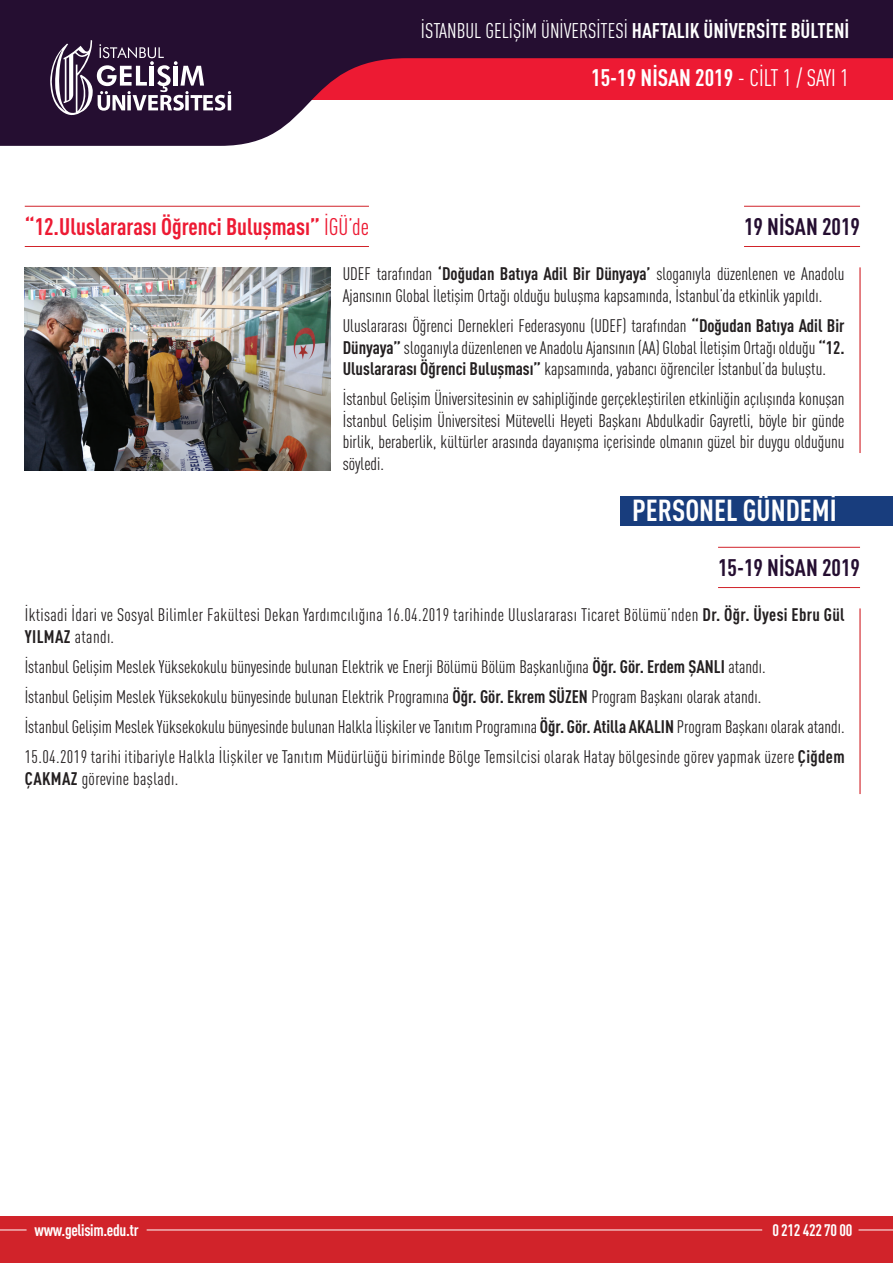
<style>
.page{position:relative;width:893px;height:1263px;background:#fff}
.page>*{position:absolute;margin:0;border:0;box-sizing:border-box;transform-origin:0 0}
.t1{font:700 condensed 30px "DIN";color:#fff}
.t2{font:700 condensed 23.7px "DIN";color:#ed1a33}
.t3{font:700 condensed 23.7px "DIN";color:#fff}
.t4{font:700 condensed 23.7px "DIN";color:#250e31}
.t5{font:condensed 21px "DIN";color:#fff}
.t6{font:condensed 18px/21.6px "DIN";color:#231f20}
.t7{font:condensed 18px/21.6px "DIN";letter-spacing:.02em;color:#231f20}
.t8{font:700 condensed 16.5px "DIN";letter-spacing:-.02em;color:#fff}
.s1{font-weight:700}
.s2{font-weight:400}
</style>
<div class="page">
<div style="left:0;top:1217px;width:893px;height:46px;background:#d1232a"></div>
<hr style="left:858px;top:1230px;width:35px;height:1px;background:#fff">
<svg style="left:0;top:1230px;width:27px;height:1px"></svg>
<hr style="left:147px;top:1230px;width:615px;height:1px;background:#fff">
<svg style="left:0;top:0;width:893px;height:146px;fill:#250e31"></svg>
<svg style="left:46px;top:40px;width:185px;height:76px"></svg>
<img style="left:25px;top:267px;width:305px;height:204px">
<hr style="left:25px;top:206px;width:344px;height:1px;background:#d1232a">
<hr style="left:744px;top:206px;width:116px;height:1px;background:#d1232a">
<hr style="left:718px;top:547px;width:142px;height:1px;background:#d1232a">
<hr style="left:25px;top:246px;width:344px;height:1px;background:#d1232a">
<hr style="left:744px;top:246px;width:116px;height:1px;background:#d1232a">
<hr style="left:718px;top:587px;width:142px;height:1px;background:#d1232a">
<hr style="left:859px;top:267px;width:2px;height:186px;background:#d1232a">
<hr style="left:859px;top:608px;width:2px;height:186px;background:#d1232a">
<div style="left:621px;top:496px;width:272px;height:30px;background:#183d7d"></div>
<p class="t5" style="left:421px;top:19px;width:430px">İSTANBUL GELİŞİM ÜNİVERSİTESİ <span class="s1">HAFTALIK ÜNİVERSİTE BÜLTENİ</span></p>
<h2 class="t3" style="left:591px;top:63px;width:259px">15-19 NİSAN 2019 <span class="s2">- CİLT 1 / SAYI 1</span></h2>
<h2 class="t2" style="left:25px;top:212px;width:346px">“12.Uluslararası Öğrenci Buluşması” <span class="s2">İGÜ’de</span></h2>
<h2 class="t4" style="left:744px;top:212px;width:117px">19 NİSAN 2019</h2>
<p class="t6" style="left:343px;top:263px;width:503px">UDEF tarafından <span class="s1">‘Doğudan Batıya Adil Bir Dünyaya’</span> sloganıyla düzenlenen ve Anadolu<br>Ajansının Global İletişim Ortağı olduğu buluşma kapsamında, İstanbul’da etkinlik yapıldı.</p>
<p class="t6" style="left:343px;top:315px;width:503px;text-align:justify">Uluslararası Öğrenci Dernekleri Federasyonu (UDEF) tarafından <span class="s1">“Doğudan Batıya Adil Bir Dünyaya”</span> sloganıyla düzenlenen ve Anadolu Ajansının (AA) Global İletişim Ortağı olduğu <span class="s1">“12.<br>Uluslararası Öğrenci Buluşması”</span> kapsamında, yabancı öğrenciler İstanbul’da buluştu.</p>
<p class="t6" style="left:343px;top:388px;width:503px;text-align:justify">İstanbul Gelişim Üniversitesinin ev sahipliğinde gerçekleştirilen etkinliğin açılışında konuşan İstanbul Gelişim Üniversitesi Mütevelli Heyeti Başkanı Abdulkadir Gayretli, böyle bir günde birlik, beraberlik, kültürler arasında dayanışma içerisinde olmanın güzel bir duygu olduğunu söyledi.</p>
<h1 class="t1" style="left:632px;top:492px;width:206px">PERSONEL GÜNDEMİ</h1>
<h2 class="t4" style="left:718px;top:553px;width:143px">15-19 NİSAN 2019</h2>
<p class="t7" style="left:25px;top:604px;width:821px">İktisadi İdari ve Sosyal Bilimler Fakültesi Dekan Yardımcılığına 16.04.2019 tarihinde Uluslararası Ticaret Bölümü’nden <span class="s1">Dr. Öğr. Üyesi Ebru Gül<br>YILMAZ</span> atandı.</p>
<p class="t6" style="left:25px;top:651px;width:821px;line-height:30.2px">İstanbul Gelişim Meslek Yüksekokulu bünyesinde bulunan Elektrik ve Enerji Bölümü Bölüm Başkanlığına <span class="s1">Öğr. Gör. Erdem ŞANLI</span> atandı.<br>İstanbul Gelişim Meslek Yüksekokulu bünyesinde bulunan Elektrik Programına <span class="s1">Öğr. Gör. Ekrem SÜZEN</span> Program Başkanı olarak atandı.<br>İstanbul Gelişim Meslek Yüksekokulu bünyesinde bulunan Halkla İlişkiler ve Tanıtım Programına <span class="s1">Öğr. Gör. Atilla AKALIN</span> Program Başkanı olarak atandı.<br>15.04.2019 tarihi itibariyle Halkla İlişkiler ve Tanıtım Müdürlüğü biriminde Bölge Temsilcisi olarak Hatay bölgesinde görev yapmak üzere <span class="s1">Çiğdem</span></p>
<p class="t7" style="left:25px;top:767px;width:155px"><span class="s1">ÇAKMAZ</span> görevine başladı.</p>
<p class="t8" style="left:35px;top:1220px;width:106px">www.gelisim.edu.tr</p>
<p class="t8" style="left:772px;top:1220px;width:81px">0 212 422 70 00</p>
</div>
